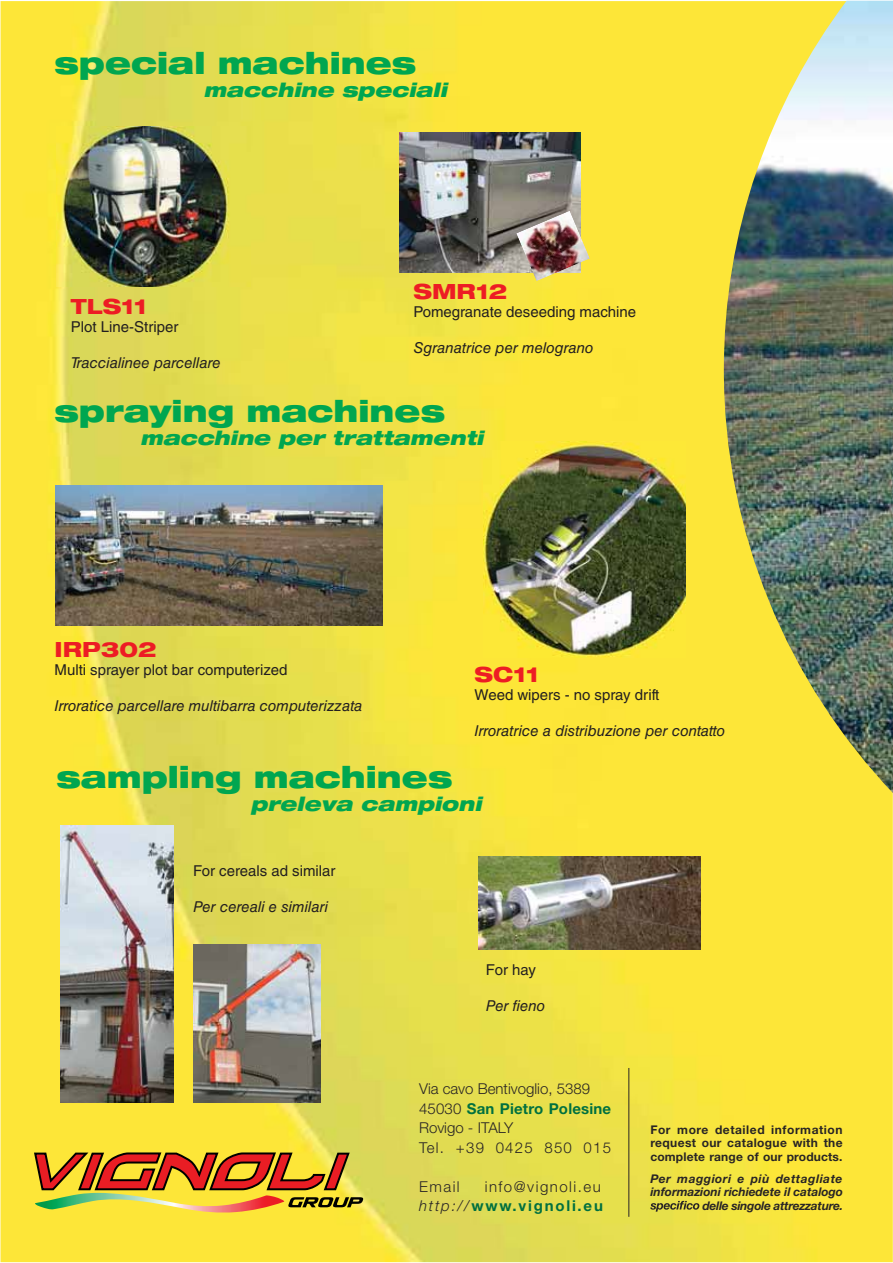
<style>
.page{position:relative;width:893px;height:1263px;background:#fff}
.page>*{position:absolute;margin:0;border:0;box-sizing:border-box;transform-origin:0 0}
.t1{font:900 expanded 30px "Helvetica Neue LT Std";color:#00a650}
.t2{font:800 expanded 21px "Helvetica Neue LT Std";color:#ed1c24}
.t3{font:italic 900 expanded 19.5px "Helvetica Neue LT Std";color:#00a650}
.t4{font:italic 15px "Helvetica LT Std";color:#231f20}
.t5{font:15px "Helvetica LT Std";color:#231f20}
.t6{font:300 15px/19.5px "Helvetica Neue LT Std";color:#282425}
.t7{font:300 15px/19.5px "Helvetica Neue LT Std";letter-spacing:.1em;color:#282425;text-align:right}
.t8{font:italic 700 12px/13.5px "Helvetica Neue LT Std";letter-spacing:-.005em;color:#282425;text-align:right}
.t9{font:700 12px/13.5px "Helvetica Neue LT Std";letter-spacing:.015em;color:#282425;text-align:justify}
.s1{font-weight:700;color:#01703f}
.s2{font-style:italic}
</style>
<div class="page">
<img style="left:1px;top:1px;width:892px;height:1261px">
<svg style="left:650px;top:1201px;width:49px;height:11px"></svg>
<hr style="left:628px;top:1068px;width:1px;height:149px;background:#282425">
<img style="left:724px;top:1px;width:169px;height:793px">
<svg style="left:33px;top:1151px;width:330px;height:62px"></svg>
<img style="left:56px;top:126px;width:195px;height:161px">
<img style="left:399px;top:132px;width:182px;height:141px">
<img style="left:516px;top:211px;width:74px;height:70px">
<img style="left:61px;top:826px;width:113px;height:277px">
<img style="left:479px;top:856px;width:222px;height:94px">
<img style="left:484px;top:442px;width:201px;height:215px">
<img style="left:56px;top:486px;width:327px;height:140px">
<img style="left:193px;top:944px;width:128px;height:159px">
<h1 class="t1" style="left:55px;top:46px;width:363px">special machines</h1>
<h3 class="t3" style="left:204px;top:79px;width:245px">macchine speciali</h3>
<h2 class="t2" style="left:71px;top:295px;width:78px">TLS11</h2>
<p class="t5" style="left:71px;top:321px;width:109px">Plot Line-Striper</p>
<p class="t4" style="left:71px;top:357px;width:152px">Traccialinee parcellare</p>
<h2 class="t2" style="left:413px;top:279px;width:96px">SMR12</h2>
<p class="t5" style="left:413px;top:306px;width:224px">Pomegranate deseeding machine</p>
<p class="t4" style="left:413px;top:342px;width:182px">Sgranatrice per melograno</p>
<h1 class="t1" style="left:55px;top:394px;width:392px">spraying machines</h1>
<h3 class="t3" style="left:140px;top:427px;width:345px">macchine per trattamenti</h3>
<h2 class="t2" style="left:55px;top:637px;width:104px">IRP302</h2>
<p class="t5" style="left:55px;top:664px;width:234px">Multi sprayer plot bar computerized</p>
<p class="t4" style="left:55px;top:700px;width:310px">Irroratice parcellare multibarra computerizzata</p>
<h2 class="t2" style="left:475px;top:662px;width:66px">SC11</h2>
<p class="t5" style="left:475px;top:689px;width:186px">Weed wipers - no spray drift</p>
<p class="t4" style="left:475px;top:725px;width:252px">Irroratrice a distribuzione per contatto</p>
<h1 class="t1" style="left:56px;top:760px;width:398px">sampling machines</h1>
<h3 class="t3" style="left:250px;top:793px;width:233px">preleva campioni</h3>
<p class="t5" style="left:193px;top:866px;width:144px">For cereals ad similar</p>
<p class="t4" style="left:193px;top:902px;width:136px">Per cereali e similari</p>
<p class="t5" style="left:486px;top:964px;width:51px">For hay</p>
<p class="t4" style="left:486px;top:1000px;width:61px">Per fieno</p>
<p class="t6" style="left:419px;top:1080px;width:194px">Via cavo Bentivoglio, 5389<br>45030 <span class="s1">San Pietro Polesine<br></span>Rovigo - ITALY<br>Tel. +39 0425 850 015</p>
<p class="t6" style="left:419px;top:1177px;width:42px">Email</p>
<p class="t7" style="left:419px;top:1177px;width:185px">info@vignoli.eu <span class="s2">http://</span><span class="s1">www.vignoli.eu</span></p>
<p class="t9" style="left:650px;top:1124px;width:194px">For more detailed information request our catalogue with the complete range of our products.</p>
<p class="t8" style="left:650px;top:1173px;width:194px">Per maggiori e più dettagliate informazioni richiedete il catalogo delle singole attrezzature.</p>
</div>
